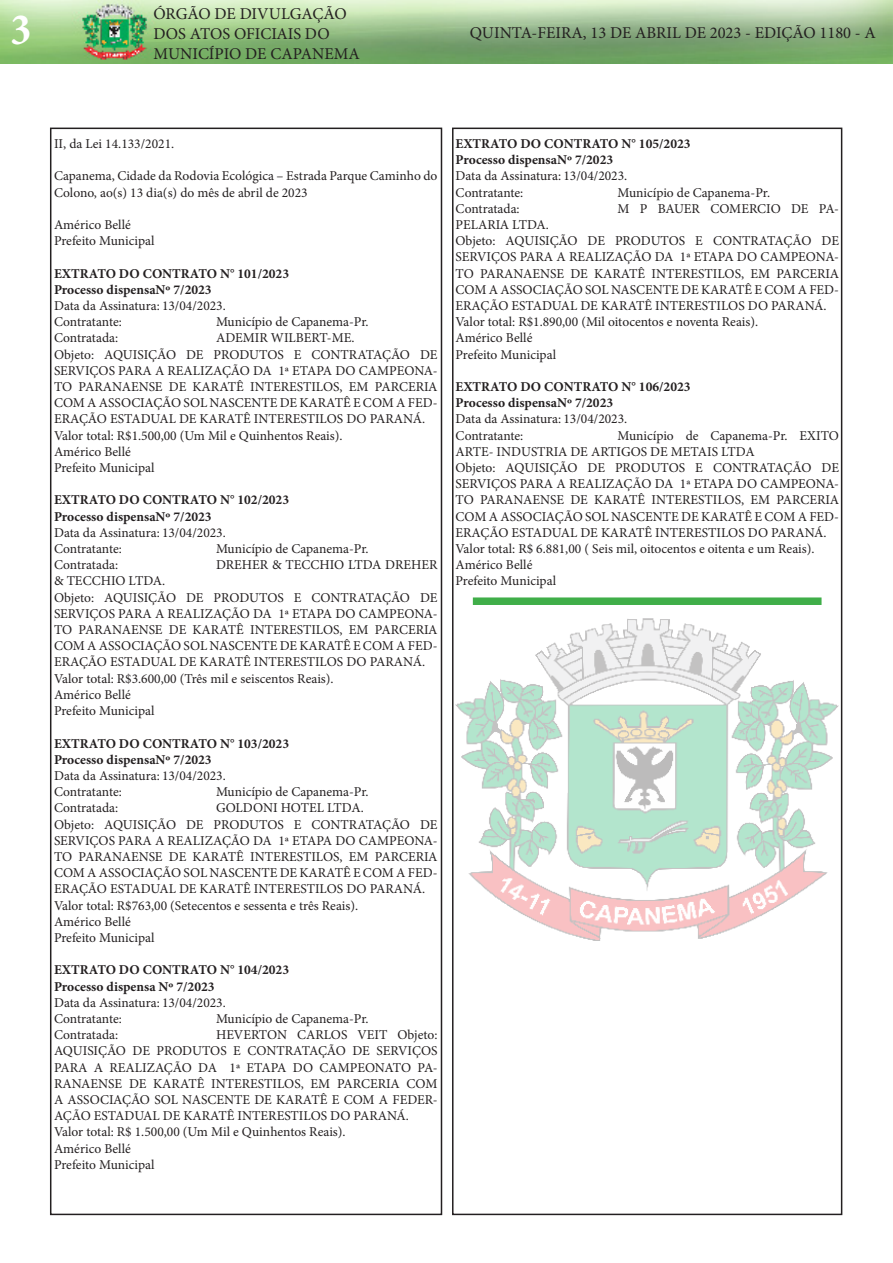
<style>
.page{position:relative;width:893px;height:1263px;background:#fff}
.page>*{position:absolute;margin:0;border:0;box-sizing:border-box;transform-origin:0 0}
.t1{font:700 condensed 45px "Minion Pro";color:#fff}
.t2{font:16.5px/19.8px "Minion Pro";color:#231f20}
.t3{font:13.5px/16.2px "Minion Pro";color:#231f20;text-align:justify}
.t4{font:700 13.5px "Minion Pro";color:#231f20}
</style>
<div class="page">
<div style="left:50px;top:128px;width:392px;height:1087px;border:2px solid #231f20"></div>
<img style="left:0;top:0;width:893px;height:64px">
<div style="left:452px;top:128px;width:390px;height:1087px;border:2px solid #231f20"></div>
<img style="left:455px;top:619px;width:384px;height:321px">
<div style="left:473px;top:597px;width:348px;height:8px;background:#40ae49"></div>
<h1 class="t1" style="left:11px;top:-1px;width:22px">3</h1>
<p class="t2" style="left:153px;top:4px;width:208px">ÓRGÃO DE DIVULGAÇÃO<br>DOS ATOS OFICIAIS DO<br>MUNICÍPIO DE CAPANEMA</p>
<p class="t2" style="left:470px;top:23px;width:408px">QUINTA-FEIRA, 13 DE ABRIL DE 2023 - EDIÇÃO 1180 - A</p>
<p class="t3" style="left:54px;top:136px;width:122px">II, da Lei 14.133/2021.</p>
<p class="t3" style="left:54px;top:168px;width:385px">Capanema, Cidade da Rodovia Ecológica – Estrada Parque Caminho do<br>Colono, ao(s) 13 dia(s) do mês de abril de 2023</p>
<p class="t3" style="left:54px;top:217px;width:78px">Américo Bellé</p>
<p class="t3" style="left:54px;top:233px;width:102px">Prefeito Municipal</p>
<p class="t4" style="left:54px;top:264px;width:237px">EXTRATO DO CONTRATO N° 101/2023</p>
<p class="t4" style="left:54px;top:280px;width:159px">Processo dispensaNº 7/2023</p>
<p class="t3" style="left:54px;top:298px;width:173px">Data da Assinatura: 13/04/2023.</p>
<p class="t3" style="left:54px;top:314px;width:69px">Contratante:</p>
<p class="t3" style="left:216px;top:314px;width:154px">Município de Capanema-Pr.</p>
<p class="t3" style="left:54px;top:330px;width:66px">Contratada:</p>
<p class="t3" style="left:216px;top:330px;width:140px">ADEMIR WILBERT-ME.</p>
<p class="t3" style="left:54px;top:346px;width:385px">Objeto: AQUISIÇÃO DE PRODUTOS E CONTRATAÇÃO DE SERVIÇOS PARA A REALIZAÇÃO DA 1ª ETAPA DO CAMPEONA-TO PARANAENSE DE KARATÊ INTERESTILOS, EM PARCERIA COM A ASSOCIAÇÃO SOL NASCENTE DE KARATÊ E COM A FED-ERAÇÃO ESTADUAL DE KARATÊ INTERESTILOS DO PARANÁ.</p>
<p class="t3" style="left:54px;top:427px;width:290px">Valor total: R$1.500,00 (Um Mil e Quinhentos Reais).</p>
<p class="t3" style="left:54px;top:443px;width:78px">Américo Bellé</p>
<p class="t3" style="left:54px;top:460px;width:102px">Prefeito Municipal</p>
<p class="t4" style="left:54px;top:491px;width:237px">EXTRATO DO CONTRATO N° 102/2023</p>
<p class="t4" style="left:54px;top:507px;width:159px">Processo dispensaNº 7/2023</p>
<p class="t3" style="left:54px;top:524px;width:173px">Data da Assinatura: 13/04/2023.</p>
<p class="t3" style="left:54px;top:541px;width:69px">Contratante:</p>
<p class="t3" style="left:216px;top:541px;width:154px">Município de Capanema-Pr.</p>
<p class="t3" style="left:54px;top:557px;width:66px">Contratada:</p>
<p class="t3" style="left:216px;top:557px;width:223px">DREHER &amp; TECCHIO LTDA DREHER</p>
<p class="t3" style="left:54px;top:573px;width:113px">&amp; TECCHIO LTDA.</p>
<p class="t3" style="left:54px;top:589px;width:385px">Objeto: AQUISIÇÃO DE PRODUTOS E CONTRATAÇÃO DE SERVIÇOS PARA A REALIZAÇÃO DA 1ª ETAPA DO CAMPEONA-TO PARANAENSE DE KARATÊ INTERESTILOS, EM PARCERIA COM A ASSOCIAÇÃO SOL NASCENTE DE KARATÊ E COM A FED-ERAÇÃO ESTADUAL DE KARATÊ INTERESTILOS DO PARANÁ.</p>
<p class="t3" style="left:54px;top:670px;width:281px">Valor total: R$3.600,00 (Três mil e seiscentos Reais).</p>
<p class="t3" style="left:54px;top:686px;width:78px">Américo Bellé</p>
<p class="t3" style="left:54px;top:703px;width:102px">Prefeito Municipal</p>
<p class="t4" style="left:54px;top:734px;width:237px">EXTRATO DO CONTRATO N° 103/2023</p>
<p class="t4" style="left:54px;top:750px;width:159px">Processo dispensaNº 7/2023</p>
<p class="t3" style="left:54px;top:767px;width:173px">Data da Assinatura: 13/04/2023.</p>
<p class="t3" style="left:54px;top:784px;width:69px">Contratante:</p>
<p class="t3" style="left:216px;top:784px;width:154px">Município de Capanema-Pr.</p>
<p class="t3" style="left:54px;top:800px;width:66px">Contratada:</p>
<p class="t3" style="left:216px;top:800px;width:149px">GOLDONI HOTEL LTDA.</p>
<p class="t3" style="left:54px;top:816px;width:385px">Objeto: AQUISIÇÃO DE PRODUTOS E CONTRATAÇÃO DE SERVIÇOS PARA A REALIZAÇÃO DA 1ª ETAPA DO CAMPEONA-TO PARANAENSE DE KARATÊ INTERESTILOS, EM PARCERIA COM A ASSOCIAÇÃO SOL NASCENTE DE KARATÊ E COM A FED-ERAÇÃO ESTADUAL DE KARATÊ INTERESTILOS DO PARANÁ.</p>
<p class="t3" style="left:54px;top:897px;width:306px">Valor total: R$763,00 (Setecentos e sessenta e três Reais).</p>
<p class="t3" style="left:54px;top:913px;width:78px">Américo Bellé</p>
<p class="t3" style="left:54px;top:929px;width:102px">Prefeito Municipal</p>
<p class="t4" style="left:54px;top:960px;width:237px">EXTRATO DO CONTRATO N° 104/2023</p>
<p class="t4" style="left:54px;top:977px;width:162px">Processo dispensa Nº 7/2023</p>
<p class="t3" style="left:54px;top:994px;width:173px">Data da Assinatura: 13/04/2023.</p>
<p class="t3" style="left:54px;top:1010px;width:69px">Contratante:</p>
<p class="t3" style="left:216px;top:1010px;width:154px">Município de Capanema-Pr.</p>
<p class="t3" style="left:54px;top:1027px;width:66px">Contratada:</p>
<p class="t3" style="left:54px;top:1027px;width:385px;text-indent:162px">HEVERTON CARLOS VEIT Objeto:<br>AQUISIÇÃO DE PRODUTOS E CONTRATAÇÃO DE SERVIÇOS PARA A REALIZAÇÃO DA 1ª ETAPA DO CAMPEONATO PA-RANAENSE DE KARATÊ INTERESTILOS, EM PARCERIA COM A ASSOCIAÇÃO SOL NASCENTE DE KARATÊ E COM A FEDER-AÇÃO ESTADUAL DE KARATÊ INTERESTILOS DO PARANÁ.</p>
<p class="t3" style="left:54px;top:1124px;width:293px">Valor total: R$ 1.500,00 (Um Mil e Quinhentos Reais).</p>
<p class="t3" style="left:54px;top:1140px;width:78px">Américo Bellé</p>
<p class="t3" style="left:54px;top:1156px;width:102px">Prefeito Municipal</p>
<p class="t4" style="left:455px;top:134px;width:237px">EXTRATO DO CONTRATO N° 105/2023</p>
<p class="t4" style="left:455px;top:150px;width:159px">Processo dispensaNº 7/2023</p>
<p class="t3" style="left:455px;top:168px;width:173px">Data da Assinatura: 13/04/2023.</p>
<p class="t3" style="left:455px;top:184px;width:69px">Contratante:</p>
<p class="t3" style="left:617px;top:184px;width:154px">Município de Capanema-Pr.</p>
<p class="t3" style="left:455px;top:200px;width:66px">Contratada:</p>
<p class="t3" style="left:617px;top:200px;width:223px">M P BAUER COMERCIO DE PA-</p>
<p class="t3" style="left:455px;top:217px;width:95px">PELARIA LTDA.</p>
<p class="t3" style="left:455px;top:233px;width:385px">Objeto: AQUISIÇÃO DE PRODUTOS E CONTRATAÇÃO DE SERVIÇOS PARA A REALIZAÇÃO DA 1ª ETAPA DO CAMPEONA-TO PARANAENSE DE KARATÊ INTERESTILOS, EM PARCERIA COM A ASSOCIAÇÃO SOL NASCENTE DE KARATÊ E COM A FED-ERAÇÃO ESTADUAL DE KARATÊ INTERESTILOS DO PARANÁ.</p>
<p class="t3" style="left:455px;top:314px;width:304px">Valor total: R$1.890,00 (Mil oitocentos e noventa Reais).</p>
<p class="t3" style="left:455px;top:330px;width:78px">Américo Bellé</p>
<p class="t3" style="left:455px;top:346px;width:102px">Prefeito Municipal</p>
<p class="t4" style="left:455px;top:377px;width:237px">EXTRATO DO CONTRATO N° 106/2023</p>
<p class="t4" style="left:455px;top:393px;width:159px">Processo dispensaNº 7/2023</p>
<p class="t3" style="left:455px;top:411px;width:173px">Data da Assinatura: 13/04/2023.</p>
<p class="t3" style="left:455px;top:427px;width:69px">Contratante:</p>
<p class="t3" style="left:455px;top:427px;width:385px;text-indent:162px">Município de Capanema-Pr. EXITO<br>ARTE- INDUSTRIA DE ARTIGOS DE METAIS LTDA</p>
<p class="t3" style="left:455px;top:460px;width:385px">Objeto: AQUISIÇÃO DE PRODUTOS E CONTRATAÇÃO DE SERVIÇOS PARA A REALIZAÇÃO DA 1ª ETAPA DO CAMPEONA-TO PARANAENSE DE KARATÊ INTERESTILOS, EM PARCERIA COM A ASSOCIAÇÃO SOL NASCENTE DE KARATÊ E COM A FED-ERAÇÃO ESTADUAL DE KARATÊ INTERESTILOS DO PARANÁ.</p>
<p class="t3" style="left:455px;top:541px;width:361px">Valor total: R$ 6.881,00 ( Seis mil, oitocentos e oitenta e um Reais).</p>
<p class="t3" style="left:455px;top:557px;width:78px">Américo Bellé</p>
<p class="t3" style="left:455px;top:573px;width:102px">Prefeito Municipal</p>
</div>
